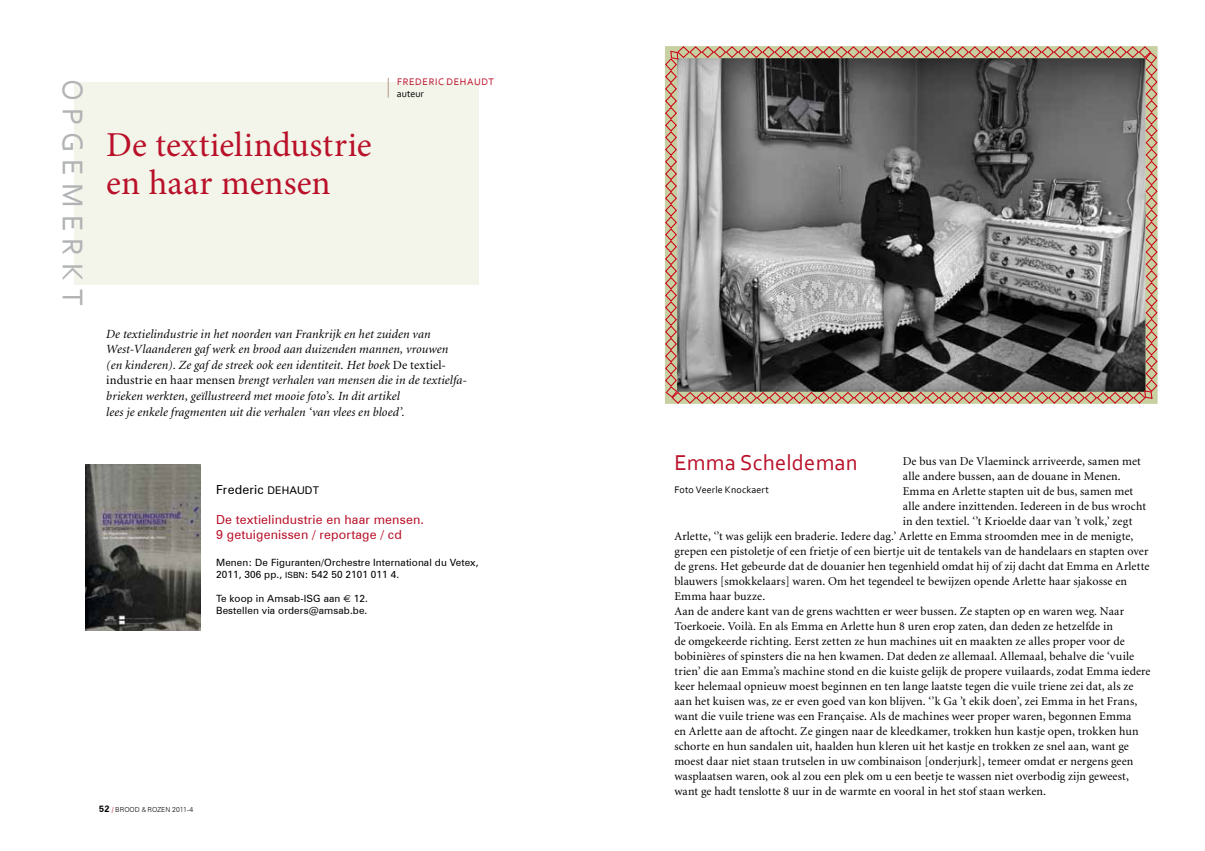
<style>
.page{position:relative;width:1205px;height:851px;background:#fff}
.page>*{position:absolute;margin:0;border:0;box-sizing:border-box;transform-origin:0 0}
.t1{font:35px/37.5px "Minion Pro";color:#b91129}
.t2{font:30px "Corbel";letter-spacing:.235em;color:#b1b3b4}
.t3{font:22.5px "Corbel";letter-spacing:.01em;color:#b91129}
.t4{font:italic 12.5px/15.6px "Minion";letter-spacing:.01em;color:#000}
.t5{font:12.5px/15px "Zurich BT";letter-spacing:.01em;color:#b91129}
.t6{font:12.5px "Zurich BT";letter-spacing:.01em;color:#000}
.t7{font:12px "Minion";letter-spacing:.01em;color:#000}
.t8{font:10px/12px "Zurich BT";letter-spacing:.01em;color:#000}
.t9{font:10px/12px "Corbel";letter-spacing:.055em;color:#b91129}
.t10{font:10px "Corbel";letter-spacing:.015em;color:#000}
.t11{font:300 6.88px "Zurich BT";color:#000}
.s1{color:#000}
.s2{font-style:normal}
.s3{font-family:"Zurich BT Roman SC850";font-size:10.62px}
.s4{font-family:"Zurich BT Roman SC850";font-size:8.5px}
.s5{font-family:"Euro Sans"}
.s6{font-weight:700;font-size:9px}
.s7{font-family:"Candara";font-weight:400;color:#b91129}
.s8{font-family:"Futura BT"}
</style>
<div class="page">
<div style="left:74px;top:83px;width:404px;height:202px;background:#f3f4ea"></div>
<svg style="left:665px;top:46px;width:493px;height:358px;background:#75716e"></svg>
<svg style="left:388px;top:78px;width:1px;height:20px"></svg>
<img style="left:85px;top:464px;width:115px;height:166px">
<p class="t2" style="left:91px;top:79px;width:228px;rotate:90deg">op gem erkt</p>
<p class="t9" style="left:397px;top:76px;width:99px">Frederic Dehaudt <span class="s1">auteur</span></p>
<p class="t1" style="left:106px;top:126px;width:267px">De textielindustrie en haar mensen</p>
<p class="t4" style="left:106px;top:326px;width:362px">De textielindustrie in het noorden van Frankrijk en het zuiden van West-Vlaanderen gaf werk en brood aan duizenden mannen, vrouwen (en kinderen). Ze gaf de streek ook een identiteit. Het boek <span class="s2">De textiel&shy;industrie en haar mensen</span> brengt verhalen van mensen die in de textielfa&shy;brieken werkten, geïllustreerd met mooie foto’s. In dit artikel<br>lees je enkele fragmenten uit die verhalen ‘van vlees en bloed’.</p>
<p class="t6" style="left:216px;top:482px;width:104px">Frederic <span class="s3">DEHAUDT</span></p>
<p class="t5" style="left:216px;top:512px;width:209px">De textielindustrie en haar mensen.<br>9 getuigenissen / reportage / cd</p>
<p class="t8" style="left:216px;top:556px;width:264px">Menen: De Figuranten/Orchestre International du Vetex,<br>2011, 306 pp., <span class="s4">ISBN</span>: 542 50 2101 011 4.</p>
<p class="t8" style="left:216px;top:592px;width:153px">Te koop in Amsab-ISG aan <span class="s5">€</span> 12.<br>Bestellen via orders@amsab.be.</p>
<p class="t11" style="left:99px;top:805px;width:96px"><span class="s6">52</span> <span class="s7">/</span> BROOD <span class="s8">&amp;</span> ROZEN 2011-4</p>
<p class="t3" style="left:674px;top:449px;width:185px">Emma Scheldeman</p>
<p class="t10" style="left:674px;top:484px;width:96px">Foto Veerle Knockaert</p>
<p class="t7" style="left:903px;top:455px;width:240px">De bus van De Vlaeminck arriveerde, samen met</p>
<p class="t7" style="left:903px;top:470px;width:219px">alle andere bussen, aan de douane in Menen.</p>
<p class="t7" style="left:903px;top:485px;width:232px">Emma en Arlette stapten uit de bus, samen met</p>
<p class="t7" style="left:903px;top:500px;width:245px">alle andere inzittenden. Iedereen in de bus wrocht</p>
<p class="t7" style="left:903px;top:515px;width:231px">in den textiel. ‘’t Krioelde daar van ’t volk,’ zegt</p>
<p class="t7" style="left:674px;top:530px;width:461px">Arlette, ‘’t was gelijk een braderie. Iedere dag.’ Arlette en Emma stroomden mee in de menigte,</p>
<p class="t7" style="left:674px;top:545px;width:475px">grepen een pistoletje of een frietje of een biertje uit de tentakels van de handelaars en stapten over</p>
<p class="t7" style="left:674px;top:560px;width:477px">de grens. Het gebeurde dat de douanier hen tegenhield omdat hij of zij dacht dat Emma en Arlette</p>
<p class="t7" style="left:674px;top:575px;width:454px">blauwers [smokkelaars] waren. Om het tegendeel te bewijzen opende Arlette haar sjakosse en</p>
<p class="t7" style="left:674px;top:590px;width:92px">Emma haar buzze.</p>
<p class="t7" style="left:674px;top:605px;width:451px">Aan de andere kant van de grens wachtten er weer bussen. Ze stapten op en waren weg. Naar</p>
<p class="t7" style="left:674px;top:620px;width:440px">Toerkoeie. Voilà. En als Emma en Arlette hun 8 uren erop zaten, dan deden ze hetzelfde in</p>
<p class="t7" style="left:674px;top:635px;width:452px">de omgekeerde richting. Eerst zetten ze hun machines uit en maakten ze alles proper voor de</p>
<p class="t7" style="left:674px;top:650px;width:461px">bobinières of spinsters die na hen kwamen. Dat deden ze allemaal. Allemaal, behalve die ‘vuile</p>
<p class="t7" style="left:674px;top:665px;width:478px">trien’ die aan Emma’s machine stond en die kuiste gelijk de propere vuilaards, zodat Emma iedere</p>
<p class="t7" style="left:674px;top:680px;width:461px">keer helemaal opnieuw moest beginnen en ten lange laatste tegen die vuile triene zei dat, als ze</p>
<p class="t7" style="left:674px;top:695px;width:464px">aan het kuisen was, ze er even goed van kon blijven. ‘’k Ga ’t ekik doen’, zei Emma in het Frans,</p>
<p class="t7" style="left:674px;top:710px;width:459px">want die vuile triene was een Française. Als de machines weer proper waren, begonnen Emma</p>
<p class="t7" style="left:674px;top:725px;width:466px">en Arlette aan de aftocht. Ze gingen naar de kleedkamer, trokken hun kastje open, trokken hun</p>
<p class="t7" style="left:674px;top:740px;width:456px">schorte en hun sandalen uit, haalden hun kleren uit het kastje en trokken ze snel aan, want ge</p>
<p class="t7" style="left:674px;top:755px;width:460px">moest daar niet staan trutselen in uw combinaison [onderjurk], temeer omdat er nergens geen</p>
<p class="t7" style="left:674px;top:770px;width:456px">wasplaatsen waren, ook al zou een plek om u een beetje te wassen niet overbodig zijn geweest,</p>
<p class="t7" style="left:674px;top:785px;width:373px">want ge hadt tenslotte 8 uur in de warmte en vooral in het stof staan werken.</p>
</div>
